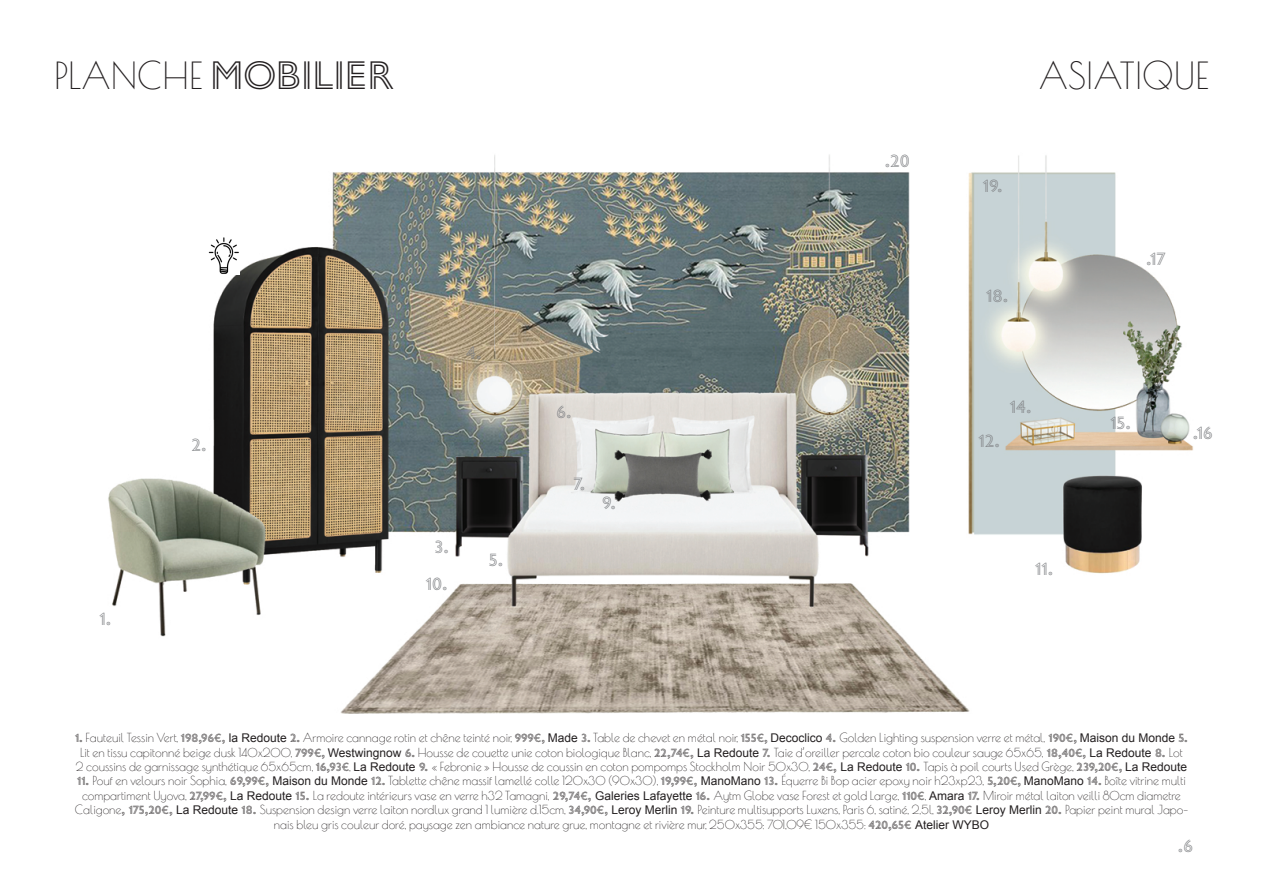
<style>
.page{position:relative;width:1263px;height:893px;background:#fff}
.page>*{position:absolute;margin:0;border:0;box-sizing:border-box;transform-origin:0 0}
.t1{font:300 40.5px "Gill Sans Nova Inline";color:#231f20}
.t2{font:36px "Poiret One";color:#231f20}
.CHIFFRE{font:300 18px "Gill Sans Nova Inline";color:#808285}
.t3{font:12px/14.4px "Poiret One";color:#231f20;text-align:center}
.s1{font-family:"Poiret One";font-weight:400;font-size:36px}
.s2{font-family:"Gill Sans Nova Inline";font-weight:300}
.s3{font-family:"Arial"}
</style>
<div class="page">
<img style="left:108px;top:154px;width:1085px;height:560px">
<img style="left:209px;top:237px;width:30px;height:37px">
<p class="t1" style="left:54px;top:48px;width:341px"><span class="s1">PLANCHE</span> MOBILIER</p>
<p class="t2" style="left:1039px;top:49px;width:171px">ASIATIQUE</p>
<p class="CHIFFRE" style="left:100px;top:607px;width:13px">1.</p>
<p class="CHIFFRE" style="left:192px;top:433px;width:17px">2.</p>
<p class="CHIFFRE" style="left:466px;top:341px;width:17px">4.</p>
<p class="CHIFFRE" style="left:434px;top:535px;width:16px">3.</p>
<p class="CHIFFRE" style="left:426px;top:572px;width:23px">10.</p>
<p class="CHIFFRE" style="left:489px;top:548px;width:16px">5.</p>
<p class="CHIFFRE" style="left:557px;top:400px;width:17px">6.</p>
<p class="CHIFFRE" style="left:573px;top:472px;width:13px">7.</p>
<p class="CHIFFRE" style="left:602px;top:491px;width:15px">9.</p>
<p class="CHIFFRE" style="left:885px;top:149px;width:27px">.20</p>
<p class="CHIFFRE" style="left:983px;top:174px;width:21px">19.</p>
<p class="CHIFFRE" style="left:986px;top:284px;width:24px">18.</p>
<p class="CHIFFRE" style="left:978px;top:429px;width:23px">12.</p>
<p class="CHIFFRE" style="left:1010px;top:395px;width:23px">14.</p>
<p class="CHIFFRE" style="left:1035px;top:557px;width:20px">11.</p>
<p class="CHIFFRE" style="left:1146px;top:247px;width:21px">.17</p>
<p class="CHIFFRE" style="left:1110px;top:411px;width:22px">15.</p>
<p class="CHIFFRE" style="left:1193px;top:421px;width:22px">.16</p>
<p class="t3" style="left:75px;top:730px;width:1114px"><span class="s2">1.</span> Fauteuil Tessin Vert, <span class="s2">198,96€,</span> <span class="s3">la Redoute</span> <span class="s2">2.</span> Armoire cannage rotin et chêne teinté noir, <span class="s2">999€,</span> <span class="s3">Made</span> <span class="s2">3.</span> Table de chevet en métal noir, <span class="s2">155€,</span> <span class="s3">Decoclico</span> <span class="s2">4.</span> Golden Lighting suspension verre et métal, <span class="s2">190€,</span> <span class="s3">Maison du Monde</span> <span class="s2">5.<br></span>Lit en tissu capitonné beige dusk 140x200, <span class="s2">799€,</span> <span class="s3">Westwingnow</span> <span class="s2">6.</span> Housse de couette unie coton biologique Blanc, <span class="s2">22,74€,</span> <span class="s3">La Redoute</span> <span class="s2">7.</span> Taie d’oreiller percale coton bio couleur sauge 65x65, <span class="s2">18,40€,</span> <span class="s3">La Redoute</span> <span class="s2">8.</span> Lot<br>2 coussins de garnissage synthétique 65x65cm, <span class="s2">16,93€</span>, <span class="s3">La Redoute</span> <span class="s2">9.</span> « Febronie » Housse de coussin en coton pompomps Stockholm Noir 50x30, <span class="s2">24€,</span> <span class="s3">La Redoute</span> <span class="s2">10.</span> Tapis à poil courts Used Grège, <span class="s2">239,20€,</span> <span class="s3">La Redoute</span></p>
<p class="t3" style="left:75px;top:773px;width:1115px"><span class="s2">11.</span> Pouf en velours noir Sophia, <span class="s2">69,99€,</span> <span class="s3">Maison du Monde</span> <span class="s2">12.</span> Tablette chêne massif lamellé colle 120x30 (90x30), <span class="s2">19,99€,</span> <span class="s3">ManoMano</span> <span class="s2">13.</span> Équerre Bi Bop acier epoxy noir h23xp23, <span class="s2">5,20€,</span> <span class="s3">ManoMano</span> <span class="s2">14.</span> Boîte vitrine multi compartiment Uyova, <span class="s2">27,99€,</span> <span class="s3">La Redoute</span> <span class="s2">15.</span> La redoute intérieurs vase en verre h32 Tamagni, <span class="s2">29,74€,</span> <span class="s3">Galeries Lafayette</span> <span class="s2">16.</span> Aytm Globe vase Forest et gold Large, <span class="s2">110€</span>, <span class="s3">Amara</span> <span class="s2">17.</span> Miroir métal laiton veilli 80cm diametre Caligone<span class="s2">, 175,20€,</span> <span class="s3">La Redoute</span> <span class="s2">18.</span> Suspension design verre laiton nordlux grand 1 lumière d.15cm, <span class="s2">34,90€,</span> <span class="s3">Leroy Merlin</span> <span class="s2">19.</span> Peinture multisupports Luxens, Paris 6, satiné, 2,5l, <span class="s2">32,90€</span> <span class="s3">Leroy Merlin</span> <span class="s2">20.</span> Papier peint mural Japo&shy;nais bleu gris couleur doré, paysage zen ambiance nature grue, montagne et rivière mur, 250x355: 701,09€ 150x355: <span class="s2">420,65€</span> <span class="s3">Atelier WYBO</span></p>
<p class="CHIFFRE" style="left:1178px;top:834px;width:17px">.6</p>
</div>
